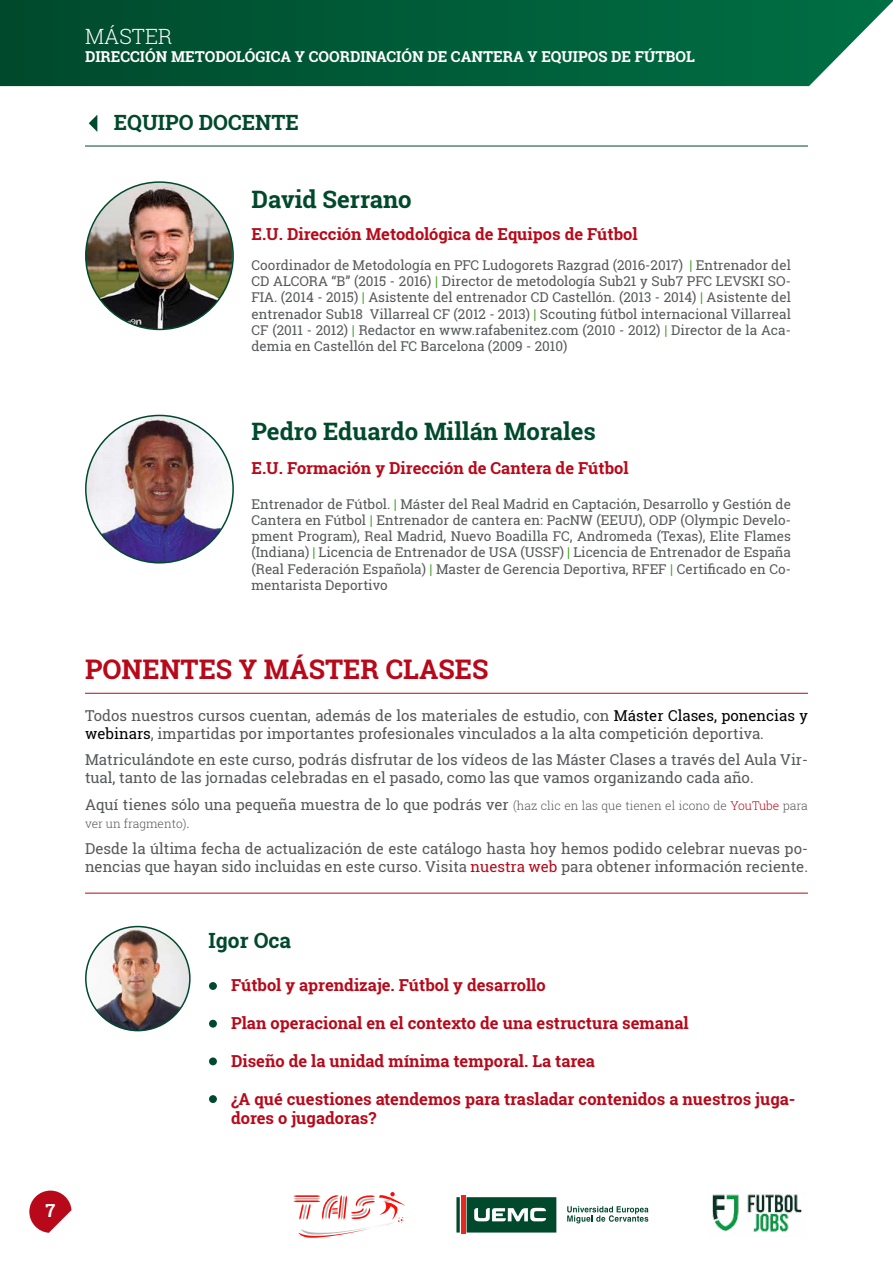
<style>
.page{position:relative;width:893px;height:1263px;background:#fff}
.page>*{position:absolute;margin:0;border:0;box-sizing:border-box;transform-origin:0 0}
.t1{font:700 27px "Roboto Slab";color:#b8091a}
.t2{font:700 24px "Roboto Slab";color:#00492c}
.t3{font:700 21px "Roboto Slab";color:#00492c}
.t4{font:300 21px "Roboto Slab";color:#fff}
.t5{font:700 18px "Roboto Slab";color:#fff}
.t6{font:700 16.5px/19.8px "Roboto Slab";color:#b8091a}
.t7{font:15px/18px "Roboto Slab";color:#56585a}
.t8{font:700 15px "Roboto Slab";color:#fff}
.t9{font:13.5px/16.2px "Roboto Slab";color:#56585a;text-align:justify}
.t10{font:300 12px "Roboto Slab";color:#56585a}
.s1{color:#44a12b}
.s2{color:#000}
.s3{font-weight:300;font-size:12px}
.s4{font-weight:300;font-size:12px;color:#b8091a}
.s5{font-size:15px}
.s6{color:#b8091a}
</style>
<div class="page">
<svg style="left:29px;top:1190px;width:43px;height:43px"></svg>
<svg style="left:0;top:0;width:893px;height:86px;background:#09613f"></svg>
<svg style="left:293px;top:1192px;width:113px;height:46px"></svg>
<svg style="left:456px;top:1195px;width:193px;height:39px"></svg>
<img style="left:712px;top:1194px;width:90px;height:38px">
<hr style="left:85px;top:146px;width:723px;height:1px;background:#00492c">
<svg style="left:89px;top:115px;width:8px;height:17px"></svg>
<img style="left:86px;top:182px;width:147px;height:147px;border-radius:74px">
<img style="left:86px;top:415px;width:147px;height:148px;border-radius:74px">
<div style="left:209px;top:1057px;width:8px;height:8px;background:#00492c;border-radius:50%"></div>
<div style="left:209px;top:1095px;width:8px;height:8px;background:#00492c;border-radius:50%"></div>
<div style="left:209px;top:1020px;width:8px;height:8px;background:#00492c;border-radius:50%"></div>
<div style="left:209px;top:982px;width:8px;height:8px;background:#00492c;border-radius:50%"></div>
<img style="left:86px;top:926px;width:104px;height:104px;border-radius:52px">
<div style="left:85px;top:926px;width:106px;height:105px;border:2px solid #00492c;border-radius:50%"></div>
<hr style="left:85px;top:893px;width:723px;height:1px;background:#b8091a">
<hr style="left:85px;top:693px;width:723px;height:1px;background:#b8091a">
<h3 class="t4" style="left:85px;top:22px;width:89px">MÁSTER</h3>
<p class="t8" style="left:85px;top:46px;width:611px">DIRECCIÓN METODOLÓGICA Y COORDINACIÓN DE CANTERA Y EQUIPOS DE FÚTBOL</p>
<h3 class="t3" style="left:114px;top:108px;width:187px">EQUIPO DOCENTE</h3>
<h2 class="t2" style="left:252px;top:183px;width:162px">David Serrano</h2>
<p class="t6" style="left:252px;top:223px;width:388px">E.U. Dirección Metodológica de Equipos de Fútbol</p>
<p class="t9" style="left:252px;top:257px;width:541px">Coordinador de Metodología en PFC Ludogorets Razgrad (2016-2017) <span class="s1">|</span> Entrenador del CD ALCORA “B” (2015 - 2016) <span class="s1">|</span> Director de metodología Sub21 y Sub7 PFC LEVSKI SO-FIA. (2014 - 2015) <span class="s1">|</span> Asistente del entrenador CD Castellón. (2013 - 2014) <span class="s1">|</span> Asistente del entrenador Sub18 Villarreal CF (2012 - 2013) <span class="s1">|</span> Scouting fútbol internacional Villarreal CF (2011 - 2012) <span class="s1">|</span> Redactor en www.rafabenitez.com (2010 - 2012) <span class="s1">|</span> Director de la Aca&shy;demia en Castellón del FC Barcelona (2009 - 2010)</p>
<h2 class="t2" style="left:252px;top:415px;width:346px">Pedro Eduardo Millán Morales</h2>
<p class="t6" style="left:252px;top:458px;width:379px">E.U. Formación y Dirección de Cantera de Fútbol</p>
<p class="t9" style="left:252px;top:496px;width:541px">Entrenador de Fútbol. <span class="s1">|</span> Máster del Real Madrid en Captación, Desarrollo y Gestión de Cantera en Fútbol <span class="s1">|</span> Entrenador de cantera en: PacNW (EEUU), ODP (Olympic Develo&shy;pment Program), Real Madrid, Nuevo Boadilla FC, Andromeda (Texas), Elite Flames (Indiana) <span class="s1">|</span> Licencia de Entrenador de USA (USSF) <span class="s1">|</span> Licencia de Entrenador de España (Real Federación Española) <span class="s1">|</span> Master de Gerencia Deportiva, RFEF <span class="s1">|</span> Certificado en Co&shy;mentarista Deportivo</p>
<h1 class="t1" style="left:85px;top:650px;width:405px">PONENTES Y MÁSTER CLASES</h1>
<p class="t7" style="left:85px;top:706px;width:724px">Todos nuestros cursos cuentan, además de los materiales de estudio, con <span class="s2">Máster Clases, ponencias y webinars</span>, impartidas por importantes profesionales vinculados a la alta competición deportiva.</p>
<p class="t7" style="left:85px;top:750px;width:724px">Matriculándote en este curso, podrás disfrutar de los vídeos de las Máster Clases a través del Aula Vir&shy;tual, tanto de las jornadas celebradas en el pasado, como las que vamos organizando cada año.</p>
<p class="t7" style="left:85px;top:795px;width:724px">Aquí tienes sólo una pequeña muestra de lo que podrás ver <span class="s3">(haz clic en las que tienen el icono de</span> <span class="s4">YouTube</span> <span class="s3">para</span></p>
<p class="t10" style="left:85px;top:815px;width:106px">ver un fragmento)<span class="s5">.</span></p>
<p class="t7" style="left:85px;top:839px;width:724px">Desde la última fecha de actualización de este catálogo hasta hoy hemos podido celebrar nuevas po&shy;nencias que hayan sido incluidas en este curso. Visita <span class="s6">nuestra web</span> para obtener información reciente.</p>
<h3 class="t3" style="left:209px;top:926px;width:84px">Igor Oca</h3>
<p class="t6" style="left:231px;top:975px;width:316px">Fútbol y aprendizaje. Fútbol y desarrollo</p>
<p class="t6" style="left:231px;top:1013px;width:459px">Plan operacional en el contexto de una estructura semanal</p>
<p class="t6" style="left:231px;top:1051px;width:365px">Diseño de la unidad mínima temporal. La tarea</p>
<p class="t6" style="left:231px;top:1088px;width:566px">¿A qué cuestiones atendemos para trasladar contenidos a nuestros juga&shy;dores o jugadoras?</p>
<h3 class="t5" style="left:46px;top:1198px;width:11px">7</h3>
</div>
